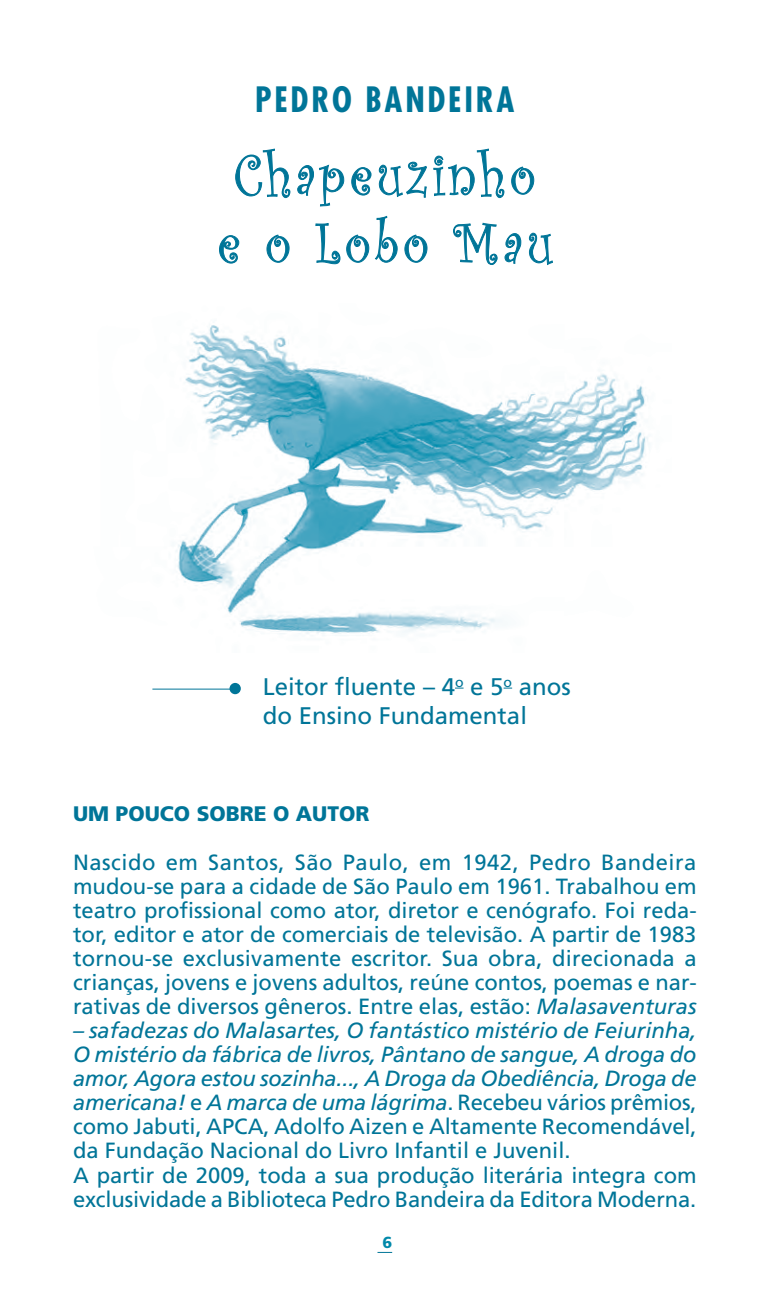
<style>
.page{position:relative;width:770px;height:1299px;background:#fff}
.page>*{position:absolute;margin:0;border:0;box-sizing:border-box;transform-origin:0 0}
.t1{font:60px/68px "Curlz";letter-spacing:.08em;color:#007598;scale:.9 1}
.t2{font:700 condensed 34px "Futura Std";letter-spacing:.08em;color:#007598}
.t3{font:24px/28.8px "Frutiger";color:#007598}
.t4{font:22px/24px "Frutiger";color:#007598;text-align:justify}
.t5{font:900 21px "Frutiger";color:#007598}
.t6{font:900 16px "Frutiger";color:#0089aa}
.s1{font-style:italic}
</style>
<div class="page">
<svg style="left:377px;top:1252px;width:15px;height:1px"></svg>
<hr style="left:152px;top:688px;width:85px;height:1px;background:#007598">
<div style="left:229px;top:683px;width:12px;height:11px;background:#007598;border-radius:50%"></div>
<svg style="left:235px;top:149px;width:55px;height:49px"></svg>
<svg style="left:297px;top:165px;width:47px;height:41px"></svg>
<svg style="left:351px;top:167px;width:20px;height:28px"></svg>
<svg style="left:379px;top:162px;width:48px;height:36px"></svg>
<svg style="left:433px;top:149px;width:71px;height:49px"></svg>
<svg style="left:511px;top:167px;width:23px;height:28px"></svg>
<svg style="left:219px;top:235px;width:20px;height:28px"></svg>
<svg style="left:267px;top:235px;width:22px;height:28px"></svg>
<svg style="left:315px;top:223px;width:25px;height:41px"></svg>
<svg style="left:346px;top:235px;width:23px;height:28px"></svg>
<svg style="left:375px;top:216px;width:23px;height:47px"></svg>
<svg style="left:404px;top:235px;width:23px;height:28px"></svg>
<svg style="left:453px;top:223px;width:44px;height:42px"></svg>
<svg style="left:505px;top:233px;width:16px;height:31px"></svg>
<svg style="left:529px;top:233px;width:24px;height:32px"></svg>
<img style="left:176px;top:325px;width:472px;height:309px">
<p class="t2" style="left:255px;top:79px;width:261px">PEDRO BANDEIRA</p>
<p class="t1" style="left:217px;top:138px;width:374px">Chapeuzinho e o Lobo Mau</p>
<p class="t3" style="left:263px;top:671px;width:309px">Leitor fluente – 4<sup>o</sup> e 5<sup>o</sup> anos do Ensino Fundamental</p>
<p class="t5" style="left:73px;top:801px;width:298px">UM POUCO SOBRE O AUTOR</p>
<p class="t4" style="left:73px;top:850px;width:625px">Nascido em Santos, São Paulo, em 1942, Pedro Bandeira mudou-se para a cidade de São Paulo em 1961. Trabalhou em teatro profissional como ator, diretor e cenógrafo. Foi reda&shy;tor, editor e ator de comerciais de televisão. A partir de 1983 tornou-se exclusivamente escritor. Sua obra, direcionada a crianças, jovens e jovens adultos, reúne contos, poemas e nar&shy;rativas de diversos gêneros. Entre elas, estão: <span class="s1">Malasaventuras</span></p>
<p class="t4" style="left:73px;top:1018px;width:625px;text-align:left"><span class="s1">– safadezas do Malasartes, O fantástico mistério de Feiurinha, O mistério da fábrica de livros, Pântano de sangue, A droga do amor, Agora estou sozinha..., A Droga da Obediência, Droga de americana!</span> e <span class="s1">A marca de uma lágrima</span>. Recebeu vários prêmios, como Jabuti, APCA, Adolfo Aizen e Altamente Recomendável, da Fundação Nacional do Livro Infantil e Juvenil.<br>A partir de 2009, toda a sua produção literária integra com exclusividade a Biblioteca Pedro Bandeira da Editora Moderna.</p>
<p class="t6" style="left:382px;top:1232px;width:11px">6</p>
</div>
